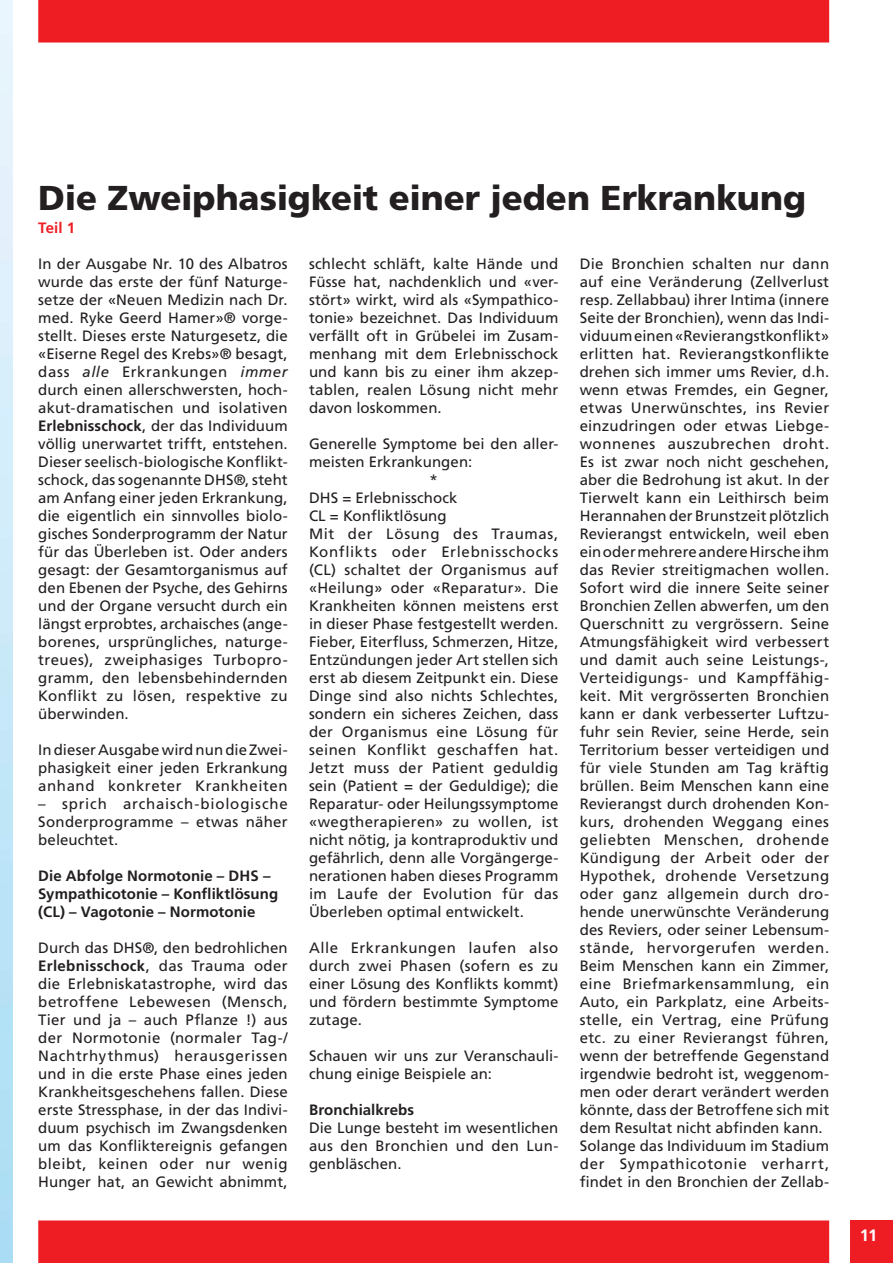
<style>
.page{position:relative;width:893px;height:1263px;background:#fff}
.page>*{position:absolute;margin:0;border:0;box-sizing:border-box;transform-origin:0 0}
.t1{font:900 34.5px "Frutiger";letter-spacing:-.005em;color:#231f20}
.t2{font:700 16.5px "Frutiger";color:#fff}
.t3{font:15px/18px "Frutiger";letter-spacing:.01em;color:#231f20;text-align:justify}
.t4{font:700 15px/18px "Frutiger";letter-spacing:.005em;color:#231f20}
.t5{font:15px "Frutiger";letter-spacing:.05em;color:#231f20}
.t6{font:15px "Frutiger";letter-spacing:.03em;color:#231f20}
.t7{font:15px "Frutiger";letter-spacing:.04em;color:#231f20}
.t8{font:700 15px "Frutiger";color:#ee1d23}
.s1{font-style:italic}
.s2{font-weight:700}
</style>
<div class="page">
<div style="left:850px;top:1220px;width:43px;height:43px;background:#ee1d23"></div>
<div style="left:38px;top:0;width:791px;height:43px;background:#ee1d23"></div>
<div style="left:38px;top:1220px;width:791px;height:43px;background:#ee1d23"></div>
<h1 class="t1" style="left:38px;top:177px;width:769px">Die Zweiphasigkeit einer jeden Erkrankung</h1>
<p class="t8" style="left:38px;top:219px;width:38px">Teil 1</p>
<p class="t3" style="left:38px;top:254px;width:251px">In der Ausgabe Nr. 10 des Albatros wurde das erste der fünf Naturge&shy;setze der «Neuen Medizin nach Dr. med. Ryke Geerd Hamer»® vorge&shy;stellt. Dieses erste Naturgesetz, die «Eiserne Regel des Krebs»® besagt, dass <span class="s1">alle</span> Erkrankungen <span class="s1">immer </span>durch einen allerschwersten, hoch&shy;akut-dramatischen und isolativen <span class="s2">Erlebnisschock</span>, der das Individuum völlig unerwartet trifft, entstehen.<br>Dieser seelisch-biologische Konflikt&shy;schock, das sogenannte DHS®, steht am Anfang einer jeden Erkrankung, die eigentlich ein sinnvolles biolo&shy;gisches Sonderprogramm der Natur für das Überleben ist. Oder anders gesagt: der Gesamtorganismus auf den Ebenen der Psyche, des Gehirns und der Organe versucht durch ein längst erprobtes, archaisches (ange&shy;borenes, ursprüngliches, naturge&shy;treues), zweiphasiges Turbopro&shy;gramm, den lebensbehindernden Konflikt zu lösen, respektive zu überwinden.</p>
<p class="t3" style="left:38px;top:740px;width:251px">In dieser Ausgabe wird nun die Zwei&shy;phasigkeit einer jeden Erkrankung anhand konkreter Krankheiten</p>
<p class="t3" style="left:38px;top:794px;width:251px">– sprich archaisch-biologische Sonderprogramme – etwas näher beleuchtet.</p>
<p class="t4" style="left:38px;top:866px;width:241px">Die Abfolge Normotonie – DHS –<br>Sympathicotonie – Konfliktlösung (CL) – Vagotonie – Normotonie</p>
<p class="t3" style="left:38px;top:938px;width:251px">Durch das DHS®, den bedrohlichen <span class="s2">Erlebnisschock</span>, das Trauma oder die Erlebniskatastrophe, wird das betroffene Lebewesen (Mensch, Tier und ja – auch Pflanze !) aus der Normotonie (normaler Tag‑/ Nachtrhythmus) herausgerissen und in die erste Phase eines jeden Krankheitsgeschehens fallen. Diese erste Stressphase, in der das Indivi&shy;duum psychisch im Zwangsdenken um das Konfliktereignis gefangen bleibt, keinen oder nur wenig Hunger hat, an Gewicht abnimmt,</p>
<p class="t3" style="left:309px;top:254px;width:251px">schlecht schläft, kalte Hände und Füsse hat, nachdenklich und «ver&shy;stört» wirkt, wird als «Sympathico&shy;tonie» bezeichnet. Das Individuum verfällt oft in Grübelei im Zusam&shy;menhang mit dem Erlebnisschock und kann bis zu einer ihm akzep&shy;tablen, realen Lösung nicht mehr davon loskommen.</p>
<p class="t3" style="left:309px;top:434px;width:251px">Generelle Symptome bei den aller-</p>
<p class="t3" style="left:309px;top:452px;width:165px">meisten Erkrankungen:</p>
<p class="t3" style="left:430px;top:470px;width:10px">*</p>
<p class="t3" style="left:309px;top:488px;width:150px">DHS = Erlebnisschock</p>
<p class="t3" style="left:309px;top:506px;width:139px">CL = Konfliktlösung</p>
<p class="t7" style="left:309px;top:525px;width:251px">Mit der Lösung des Traumas,</p>
<p class="t5" style="left:309px;top:543px;width:251px">Konflikts oder Erlebnisschocks</p>
<p class="t3" style="left:309px;top:560px;width:251px">(CL) schaltet der Organismus auf</p>
<p class="t3" style="left:309px;top:578px;width:251px">«Heilung» oder «Reparatur». Die</p>
<p class="t3" style="left:309px;top:596px;width:251px">Krankheiten können meistens erst</p>
<p class="t3" style="left:309px;top:614px;width:251px">in dieser Phase festgestellt werden.</p>
<p class="t3" style="left:309px;top:632px;width:251px">Fieber, Eiterfluss, Schmerzen, Hitze,</p>
<p class="t3" style="left:309px;top:650px;width:251px">Entzündungen jeder Art stellen sich</p>
<p class="t3" style="left:309px;top:668px;width:251px">erst ab diesem Zeitpunkt ein. Diese</p>
<p class="t3" style="left:309px;top:686px;width:251px">Dinge sind also nichts Schlechtes,</p>
<p class="t3" style="left:309px;top:704px;width:251px">sondern ein sicheres Zeichen, dass</p>
<p class="t3" style="left:309px;top:722px;width:251px">der Organismus eine Lösung für</p>
<p class="t6" style="left:309px;top:741px;width:251px">seinen Konflikt geschaffen hat.</p>
<p class="t3" style="left:309px;top:758px;width:251px">Jetzt muss der Patient geduldig</p>
<p class="t3" style="left:309px;top:776px;width:251px">sein (Patient = der Geduldige); die</p>
<p class="t3" style="left:309px;top:794px;width:251px">Reparatur- oder Heilungssymptome</p>
<p class="t3" style="left:309px;top:812px;width:251px">«wegtherapieren» zu wollen, ist</p>
<p class="t3" style="left:309px;top:830px;width:251px">nicht nötig, ja kontraproduktiv und</p>
<p class="t3" style="left:309px;top:848px;width:251px">gefährlich, denn alle Vorgängerge-</p>
<p class="t3" style="left:309px;top:866px;width:251px">nerationen haben dieses Programm</p>
<p class="t3" style="left:309px;top:884px;width:251px">im Laufe der Evolution für das</p>
<p class="t3" style="left:309px;top:902px;width:217px">Überleben optimal entwickelt.</p>
<p class="t3" style="left:309px;top:938px;width:251px">Alle Erkrankungen laufen also durch zwei Phasen (sofern es zu einer Lösung des Konflikts kommt) und fördern bestimmte Symptome zutage.</p>
<p class="t3" style="left:309px;top:1046px;width:251px">Schauen wir uns zur Veranschauli&shy;chung einige Beispiele an:</p>
<p class="t4" style="left:309px;top:1100px;width:107px">Bronchialkrebs</p>
<p class="t3" style="left:309px;top:1118px;width:251px">Die Lunge besteht im wesentlichen aus den Bronchien und den Lun&shy;genbläschen.</p>
<p class="t3" style="left:580px;top:254px;width:251px;text-align:left">Die Bronchien schalten nur dann auf eine Veränderung (Zellverlust resp. Zellabbau) ihrer Intima (innere Seite der Bronchien), wenn das Indi&shy;viduum einen «Revierangstkonflikt» erlitten hat. Revierangstkonflikte drehen sich immer ums Revier, d.h. wenn etwas Fremdes, ein Gegner, etwas Unerwünschtes, ins Revier einzudringen oder etwas Liebge&shy;wonnenes auszubrechen droht.<br>Es ist zwar noch nicht geschehen, aber die Bedrohung ist akut. In der Tierwelt kann ein Leithirsch beim Herannahen der Brunstzeit plötzlich Revierangst entwickeln, weil eben ein oder mehrere andere Hirsche ihm das Revier streitigmachen wollen.<br>Sofort wird die innere Seite seiner Bronchien Zellen abwerfen, um den Querschnitt zu vergrössern. Seine Atmungsfähigkeit wird verbessert und damit auch seine Leistungs-, Verteidigungs- und Kampffähig&shy;keit. Mit vergrösserten Bronchien kann er dank verbesserter Luftzu&shy;fuhr sein Revier, seine Herde, sein Territorium besser verteidigen und für viele Stunden am Tag kräftig brüllen. Beim Menschen kann eine Revierangst durch drohenden Kon&shy;kurs, drohenden Weggang eines geliebten Menschen, drohende Kündigung der Arbeit oder der Hypothek, drohende Versetzung oder ganz allgemein durch dro&shy;hende unerwünschte Veränderung des Reviers, oder seiner Lebensum&shy;stände, hervorgerufen werden.<br>Beim Menschen kann ein Zimmer, eine Briefmarkensammlung, ein Auto, ein Parkplatz, eine Arbeits&shy;stelle, ein Vertrag, eine Prüfung etc. zu einer Revierangst führen, wenn der betreffende Gegenstand irgendwie bedroht ist, weggenom&shy;men oder derart verändert werden könnte, dass der Betroffene sich mit dem Resultat nicht abfinden kann.<br>Solange das Individuum im Stadium der Sympathicotonie verharrt, findet in den Bronchien der Zellab-</p>
<p class="t2" style="left:860px;top:1225px;width:19px">11</p>
</div>
